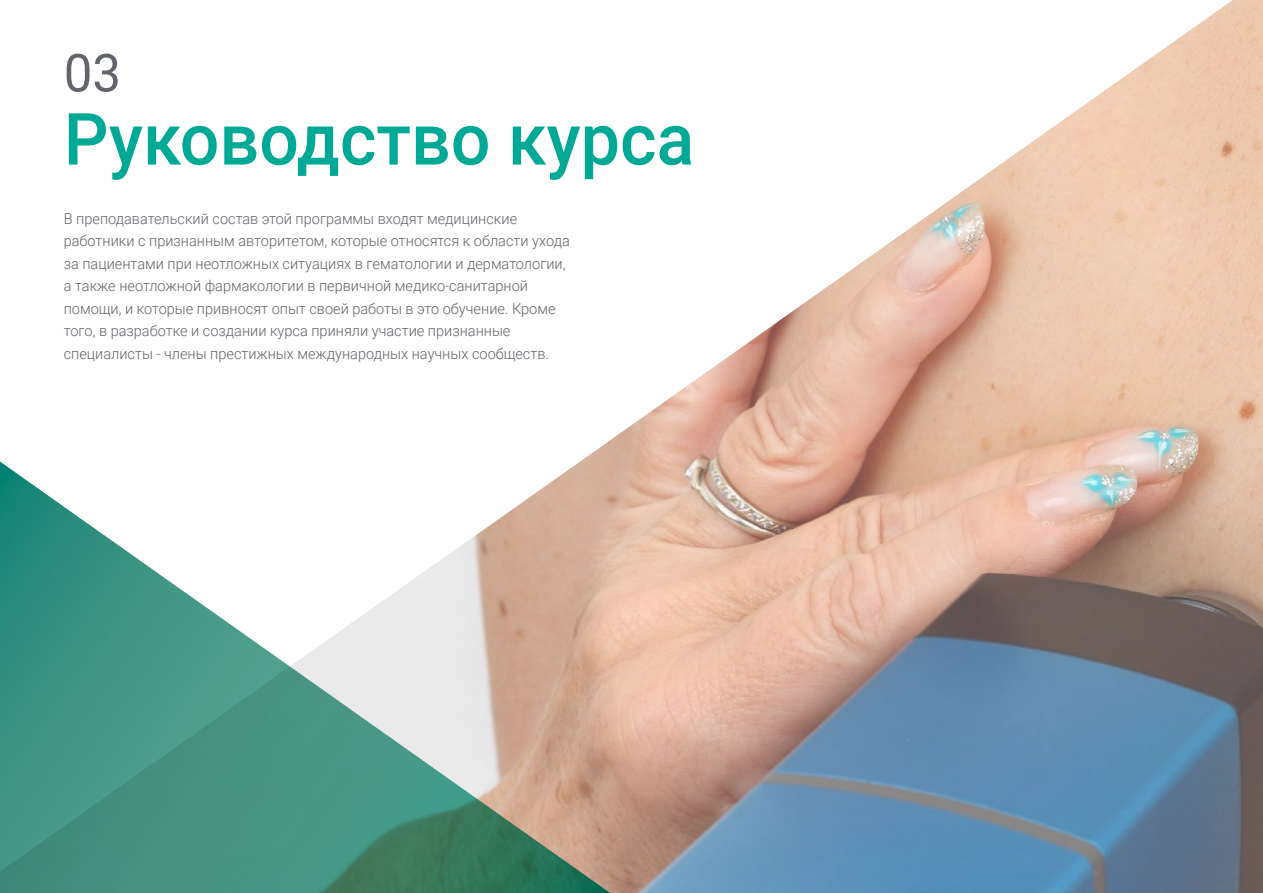
<style>
.page{position:relative;width:1263px;height:893px;background:#fff}
.page>*{position:absolute;margin:0;border:0;box-sizing:border-box;transform-origin:0 0}
.t1{font:500 72px "Roboto";color:#00a996}
.t2{font:52.5px "Roboto";color:#61646a}
.t3{font:300 15px/22.5px "Roboto";color:#61646a}
</style>
<div class="page">
<img style="left:602px;top:0;width:661px;height:893px">
<svg style="left:0;top:446px;width:640px;height:447px"></svg>
<h2 class="t2" style="left:64px;top:36px;width:59px">03</h2>
<h1 class="t1" style="left:64px;top:89px;width:632px">Руководство курса</h1>
<p class="t3" style="left:64px;top:207px;width:507px">В преподавательский состав этой программы входят медицинские работники с признанным авторитетом, которые относятся к области ухода за пациентами при неотложных ситуациях в гематологии и дерматологии, а также неотложной фармакологии в первичной медико-санитарной помощи, и которые привносят опыт своей работы в это обучение. Кроме того, в разработке и создании курса приняли участие признанные специалисты - члены престижных международных научных сообществ.</p>
</div>
